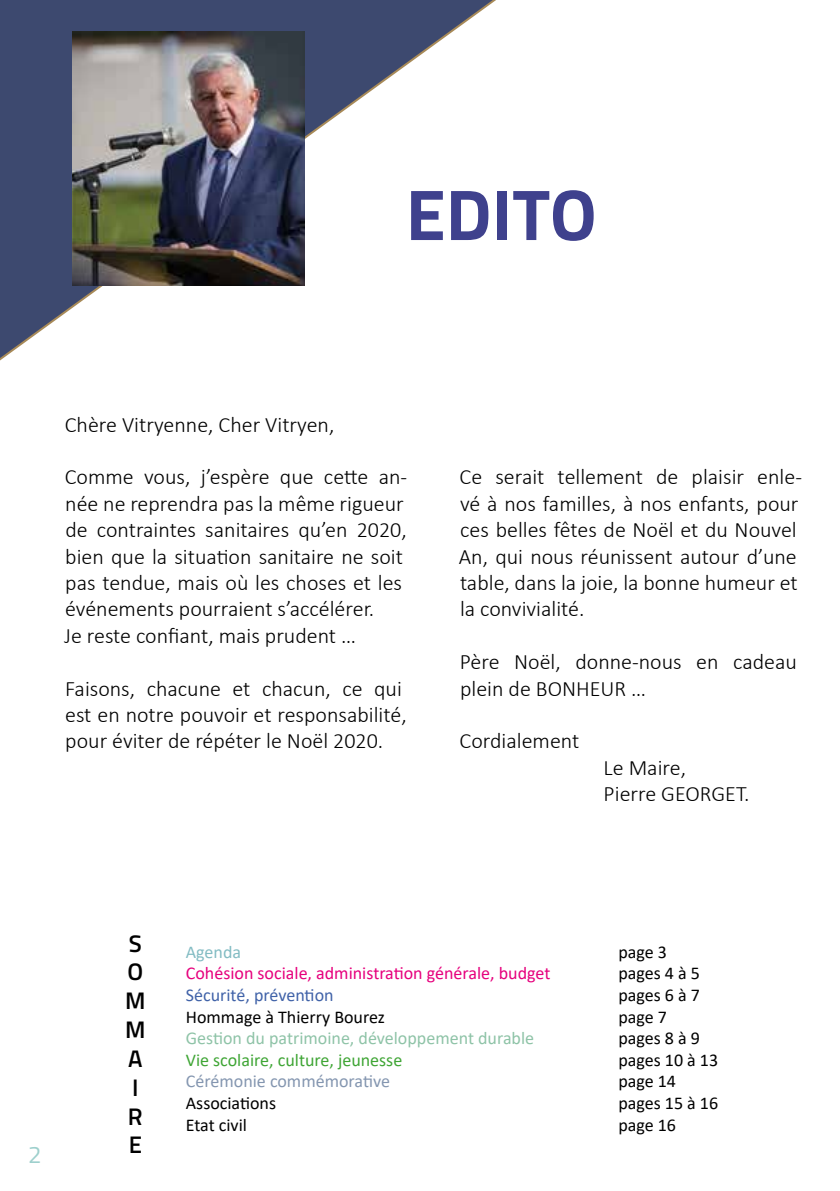
<style>
.page{position:relative;width:840px;height:1191px;background:#fff}
.page>*{position:absolute;margin:0;border:0;box-sizing:border-box;transform-origin:0 0}
.t1{font:700 72px "Titillium Web";color:#3f418d}
.t2{font:600 24px/28.8px "Titillium Web";color:#000}
.t3{font:24px "Titillium Web";color:#9ed0cd}
.t4{font:300 22px/26.4px "Calibri";color:#000}
.t5{font:18px "Calibri";color:#000}
.t6{font:18px "Calibri";color:#e6007d}
.t7{font:18px "Calibri";color:#8ec3a7}
.t8{font:18px "Calibri";color:#3fa535}
.t9{font:18px "Calibri";color:#8496b0}
.t10{font:18px "Calibri";color:#4062a8}
.t11{font:18px "Calibri";color:#83bcc3}
</style>
<div class="page">
<svg style="left:0;top:0;width:496px;height:361px"></svg>
<img style="left:72px;top:31px;width:232px;height:255px">
<h1 class="t1" style="left:405px;top:160px;width:192px">EDITO</h1>
<p class="t4" style="left:65px;top:411px;width:271px">Chère Vitryenne, Cher Vitryen,</p>
<p class="t4" style="left:64px;top:463px;width:344px">Comme vous, j’espère que cette an&shy;née ne reprendra pas la même rigueur de contraintes sanitaires qu’en 2020, bien que la situation sanitaire ne soit pas tendue, mais où les choses et les événements pourraient s’accélérer.<br>Je reste confiant, mais prudent …</p>
<p class="t4" style="left:65px;top:675px;width:343px">Faisons, chacune et chacun, ce qui est en notre pouvoir et responsabilité, pour éviter de répéter le Noël 2020.</p>
<p class="t4" style="left:458px;top:463px;width:344px">Ce serait tellement de plaisir enle&shy;vé à nos familles, à nos enfants, pour ces belles fêtes de Noël et du Nouvel An, qui nous réunissent autour d’une table, dans la joie, la bonne humeur et la convivialité.</p>
<p class="t4" style="left:459px;top:648px;width:338px">Père Noël, donne-nous en cadeau plein de BONHEUR …</p>
<p class="t4" style="left:459px;top:727px;width:121px">Cordialement</p>
<p class="t4" style="left:603px;top:754px;width:147px">Le Maire,<br>Pierre GEORGET.</p>
<p class="t3" style="left:28px;top:1137px;width:15px">2</p>
<p class="t2" style="left:125px;top:927px;width:22px">S<br>O<br>M<br>M<br>A<br>I<br>R<br>E</p>
<p class="t11" style="left:186px;top:939px;width:57px">Agenda</p>
<p class="t5" style="left:618px;top:939px;width:50px">page 3</p>
<p class="t6" style="left:186px;top:961px;width:366px">Cohésion sociale, administration générale, budget</p>
<p class="t5" style="left:618px;top:961px;width:83px">pages 4 à 5</p>
<p class="t10" style="left:186px;top:982px;width:149px">Sécurité, prévention</p>
<p class="t5" style="left:618px;top:982px;width:83px">pages 6 à 7</p>
<p class="t5" style="left:186px;top:1004px;width:200px">Hommage à Thierry Bourez</p>
<p class="t5" style="left:618px;top:1004px;width:50px">page 7</p>
<p class="t7" style="left:186px;top:1025px;width:349px">Gestion du patrimoine, développement durable</p>
<p class="t5" style="left:618px;top:1025px;width:83px">pages 8 à 9</p>
<p class="t8" style="left:186px;top:1047px;width:218px">Vie scolaire, culture, jeunesse</p>
<p class="t5" style="left:618px;top:1047px;width:101px">pages 10 à 13</p>
<p class="t9" style="left:186px;top:1069px;width:205px">Cérémonie commémorative</p>
<p class="t5" style="left:618px;top:1069px;width:59px">page 14</p>
<p class="t5" style="left:186px;top:1090px;width:92px">Associations</p>
<p class="t5" style="left:618px;top:1090px;width:101px">pages 15 à 16</p>
<p class="t5" style="left:186px;top:1112px;width:63px">Etat civil</p>
<p class="t5" style="left:618px;top:1112px;width:59px">page 16</p>
</div>
